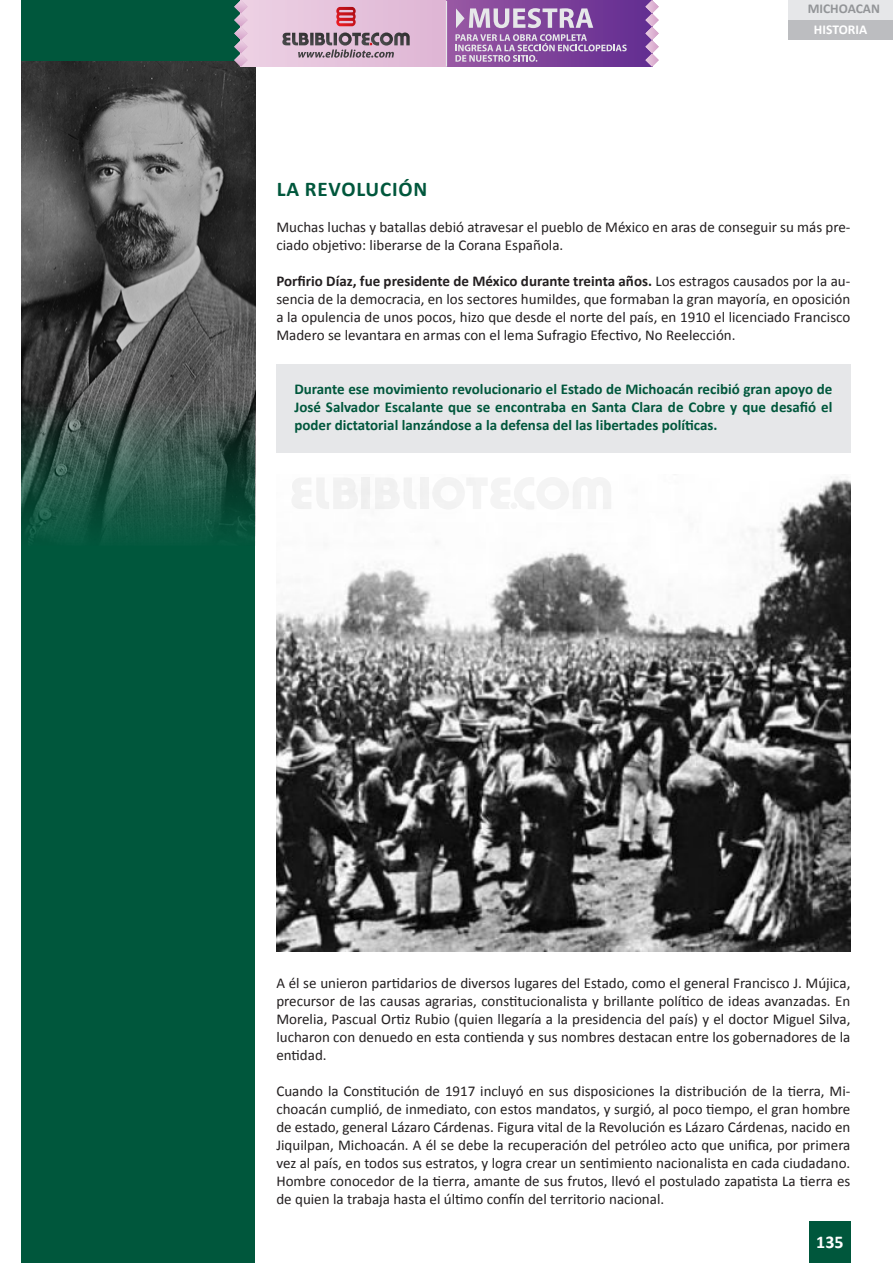
<style>
.page{position:relative;width:893px;height:1263px;background:#fff}
.page>*{position:absolute;margin:0;border:0;box-sizing:border-box;transform-origin:0 0}
.t1{font:700 21px "Calibri";letter-spacing:.04em;color:#00573c}
.t2{font:700 18px "Calibri";color:#fff}
.t3{font:15px/18px "Calibri";color:#231f20;text-align:justify}
.t4{font:700 15px/18px "Calibri";color:#00573c;text-align:justify}
.t5{font:700 13.5px "Calibri";color:#939598}
.t6{font:700 13.5px "Calibri";color:#fff}
.s1{font-weight:700}
</style>
<div class="page">
<div style="left:809px;top:1222px;width:41px;height:41px;background:#00573c"></div>
<div style="left:21px;top:0;width:234px;height:1263px;background:#00573c"></div>
<div style="left:788px;top:0;width:105px;height:20px;background:#e6e7e9"></div>
<div style="left:788px;top:20px;width:105px;height:20px;background:#bcbdc0"></div>
<div style="left:276px;top:364px;width:574px;height:88px;background:#e6e7e9"></div>
<img style="left:277px;top:477px;width:573px;height:475px">
<img style="left:21px;top:62px;width:234px;height:481px">
<svg style="left:248px;top:0;width:198px;height:67px;background:#e4c2db"></svg>
<svg style="left:288px;top:477px;width:73px;height:32px"></svg>
<div style="left:362px;top:477px;width:8px;height:32px;background:#f0f0f0"></div>
<svg style="left:375px;top:477px;width:41px;height:32px"></svg>
<div style="left:420px;top:477px;width:8px;height:32px;background:#f2f2f2"></div>
<svg style="left:432px;top:477px;width:179px;height:33px"></svg>
<div style="left:446px;top:0;width:206px;height:67px;background:linear-gradient(to right,#9958a3,#622c91)"></div>
<svg style="left:234px;top:0;width:14px;height:67px"></svg>
<svg style="left:645px;top:0;width:14px;height:67px"></svg>
<svg style="left:336px;top:7px;width:20px;height:19px"></svg>
<svg style="left:281px;top:33px;width:129px;height:25px;background:#a28d9c"></svg>
<svg style="left:455px;top:34px;width:172px;height:28px;background:#986cae"></svg>
<svg style="left:456px;top:8px;width:137px;height:20px;background:#b395c1"></svg>
<hr style="left:446px;top:1px;width:1px;height:66px;background:#e6e7e9">
<p class="t5" style="left:808px;top:0;width:74px">MICHOACAN</p>
<p class="t6" style="left:814px;top:21px;width:55px">HISTORIA</p>
<p class="t1" style="left:277px;top:176px;width:152px">LA REVOLUCIÓN</p>
<p class="t3" style="left:276px;top:218px;width:576px">Muchas luchas y batallas debió atravesar el pueblo de México en aras de conseguir su más pre&shy;ciado objetivo: liberarse de la Corana Española.</p>
<p class="t3" style="left:276px;top:272px;width:576px"><span class="s1">Porfirio Díaz, fue presidente de México durante treinta años.</span> Los estragos causados por la au&shy;sencia de la democracia, en los sectores humildes, que formaban la gran mayoría, en oposición a la opulencia de unos pocos, hizo que desde el norte del país, en 1910 el licenciado Francisco Madero se levantara en armas con el lema Sufragio Efectivo, No Reelección.</p>
<p class="t4" style="left:294px;top:380px;width:540px">Durante ese movimiento revolucionario el Estado de Michoacán recibió gran apoyo de José Salvador Escalante que se encontraba en Santa Clara de Cobre y que desafió el poder dictatorial lanzándose a la defensa del las libertades políticas.</p>
<p class="t3" style="left:276px;top:974px;width:576px">A él se unieron partidarios de diversos lugares del Estado, como el general Francisco J. Mújica, precursor de las causas agrarias, constitucionalista y brillante político de ideas avanzadas. En Morelia, Pascual Ortiz Rubio (quien llegaría a la presidencia del país) y el doctor Miguel Silva, lucharon con denuedo en esta contienda y sus nombres destacan entre los gobernadores de la entidad.</p>
<p class="t3" style="left:276px;top:1082px;width:576px">Cuando la Constitución de 1917 incluyó en sus disposiciones la distribución de la tierra, Mi&shy;choacán cumplió, de inmediato, con estos mandatos, y surgió, al poco tiempo, el gran hombre de estado, general Lázaro Cárdenas. Figura vital de la Revolución es Lázaro Cárdenas, nacido en Jiquilpan, Michoacán. A él se debe la recuperación del petróleo acto que unifica, por primera vez al país, en todos sus estratos, y logra crear un sentimiento nacionalista en cada ciudadano.<br>Hombre conocedor de la tierra, amante de sus frutos, llevó el postulado zapatista La tierra es de quien la trabaja hasta el último confín del territorio nacional.</p>
<p class="t2" style="left:816px;top:1231px;width:29px">135</p>
</div>
